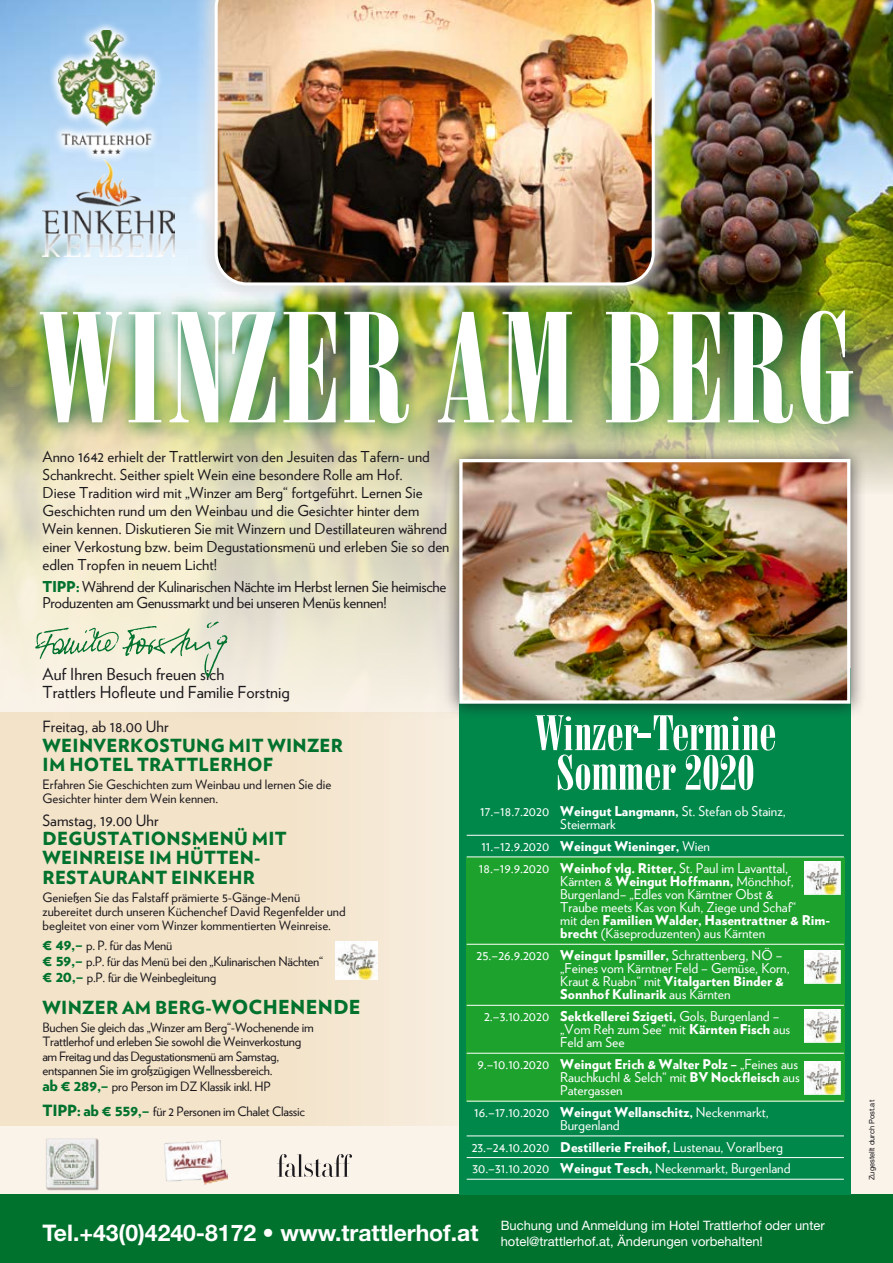
<style>
.page{position:relative;width:893px;height:1263px;background:#fff}
.page>*{position:absolute;margin:0;border:0;box-sizing:border-box;transform-origin:0 0}
.Absatzformat_3{font:152.85px "Bodoni Std Poster Compressed";letter-spacing:.01em;color:#fff}
.t1{font:48.15px "Bodoni Std Poster Compressed";color:#fff;scale:1.09 1}
.t2{font:700 22.95px "Helvetica Neue LT Std";color:#fff}
.t3{font:900 18px/19.4px "Verlag";letter-spacing:.015em;color:#00722d}
.t4{font:16.5px "Verlag";color:#1a171c}
.t5{font:15.45px "Verlag";color:#1a171c}
.t6{font:15px/18px "Verlag";color:#1a171c}
.t7{font:15px/16px "Verlag";letter-spacing:-.02em;color:#1a171c}
.t8{font:13.5px/13.2px "Verlag";color:#fff}
.t9{font:12.9px/14.1px "Verlag";letter-spacing:-.02em;color:#1a171c}
.t10{font:12.9px/14.1px "Verlag";color:#1a171c}
.t11{font:12.9px "Helvetica Neue LT Std";color:#fff}
.t12{font:7.5px "Helvetica Neue LT Std";color:#1a171c}
.s1{font-weight:900;color:#00722d}
.s2{font-weight:900;font-size:15.45px;color:#00722d}
.s3{font-size:19.2px}
.s4{font-weight:900}
</style>
<div class="page">
<div style="left:0;top:493px;width:893px;height:702px;background:#faf3ea"></div>
<svg style="left:0;top:720px;width:459px;height:405px;background:#f3e5cd"></svg>
<img style="left:0;top:0;width:893px;height:493px">
<img style="left:0;top:362px;width:706px;height:358px">
<img style="left:32px;top:617px;width:199px;height:64px">
<div style="left:193px;top:0;width:483px;height:307px;background:#fff;opacity:.75"></div>
<img style="left:215px;top:0;width:440px;height:285px">
<img style="left:33px;top:1125px;width:76px;height:70px">
<img style="left:165px;top:1140px;width:63px;height:44px">
<img style="left:277px;top:1154px;width:75px;height:23px">
<svg style="left:48px;top:21px;width:116px;height:138px;background:#afd2f2"></svg>
<img style="left:58px;top:31px;width:96px;height:123px">
<img style="left:43px;top:159px;width:131px;height:97px">
<img style="left:24px;top:293px;width:845px;height:149px">
<div style="left:0;top:1195px;width:893px;height:68px;background:#00722d"></div>
<div style="left:459px;top:668px;width:391px;height:527px;background:#00884b"></div>
<div style="left:444px;top:443px;width:422px;height:276px;background:#1a171c;opacity:.75"></div>
<img style="left:463px;top:463px;width:383px;height:237px">
<div style="left:459px;top:459px;width:391px;height:245px;border:3px solid #fff"></div>
<div style="left:466px;top:857px;width:378px;height:244px;background:#1ea22e"></div>
<hr style="left:467px;top:835px;width:377px;height:1px;background:#fff">
<hr style="left:467px;top:856px;width:377px;height:1px;background:#fff">
<hr style="left:467px;top:944px;width:377px;height:1px;background:#fff">
<hr style="left:467px;top:1005px;width:377px;height:1px;background:#fff">
<hr style="left:467px;top:1053px;width:377px;height:1px;background:#fff">
<hr style="left:467px;top:1101px;width:377px;height:1px;background:#fff">
<hr style="left:467px;top:1135px;width:377px;height:1px;background:#fff">
<hr style="left:467px;top:1157px;width:377px;height:1px;background:#fff">
<hr style="left:467px;top:1179px;width:377px;height:1px;background:#fff">
<img style="left:804px;top:862px;width:36px;height:33px">
<img style="left:804px;top:950px;width:36px;height:33px">
<img style="left:804px;top:1010px;width:36px;height:33px">
<img style="left:804px;top:1061px;width:36px;height:33px">
<img style="left:336px;top:941px;width:42px;height:39px">
<p class="Absatzformat_3" style="left:37px;top:280px;width:819px">WINZER AM BERG</p>
<p class="t6" style="left:43px;top:446px;width:408px">Anno 1642 erhielt der Trattlerwirt von den Jesuiten das Tafern- und Schankrecht. Seither spielt Wein eine besondere Rolle am Hof.<br>Diese Tradition wird mit „Winzer am Berg“ fortgeführt. Lernen Sie Geschichten rund um den Weinbau und die Gesichter hinter dem Wein kennen. Diskutieren Sie mit Winzern und Destillateuren während einer Verkostung bzw. beim Degustationsmenü und erleben Sie so den edlen Tropfen in neuem Licht!</p>
<p class="t7" style="left:43px;top:578px;width:405px"><span class="s1">TIPP:</span> Während der Kulinarischen Nächte im Herbst lernen Sie heimische<br>Produzenten am Genussmarkt und bei unseren Menüs kennen!</p>
<p class="t4" style="left:43px;top:662px;width:183px">Auf Ihren Besuch freuen sich</p>
<p class="t4" style="left:43px;top:680px;width:249px">Trattlers Hofleute und Familie Forstnig</p>
<p class="t5" style="left:43px;top:715px;width:128px">Freitag, ab 18.00 Uhr</p>
<p class="t3" style="left:43px;top:735px;width:302px">WEINVERKOSTUNG MIT WINZER<br>IM HOTEL TRATTLERHOF</p>
<p class="t10" style="left:43px;top:777px;width:290px">Erfahren Sie Geschichten zum Weinbau und lernen Sie die<br>Gesichter hinter dem Wein kennen.</p>
<p class="t5" style="left:43px;top:808px;width:118px">Samstag, 19.00 Uhr</p>
<p class="t3" style="left:43px;top:828px;width:246px">DEGUSTATIONSMENÜ MIT<br>WEINREISE IM HÜTTEN-<br>RESTAURANT EINKEHR</p>
<p class="t10" style="left:43px;top:889px;width:305px">Genießen Sie das Falstaff prämierte 5-Gänge-Menü zubereitet durch unseren Küchenchef David Regenfelder und</p>
<p class="t10" style="left:43px;top:918px;width:290px">begleitet von einer vom Winzer kommentierten Weinreise.</p>
<p class="t9" style="left:43px;top:937px;width:131px"><span class="s2">€ 49,–</span> p. P. für das Menü</p>
<p class="t9" style="left:43px;top:954px;width:282px"><span class="s2">€ 59,–</span> p.P. für das Menü bei den „Kulinarischen Nächten“</p>
<p class="t9" style="left:43px;top:970px;width:175px"><span class="s2">€ 20,–</span> p.P. für die Weinbegleitung</p>
<p class="t3" style="left:43px;top:997px;width:320px">WINZER AM BERG-<span class="s3">WOCHENENDE</span></p>
<p class="t9" style="left:43px;top:1020px;width:273px">Buchen Sie gleich das „Winzer am Berg“-Wochenende im Trattlerhof und erleben Sie sowohl die Weinverkostung am Freitag und das Degustationsmenü am Samstag, entspannen Sie im großzügigen Wellnessbereich.</p>
<p class="t9" style="left:43px;top:1078px;width:230px"><span class="s2">ab € 289,–</span> pro Person im DZ Klassik inkl. HP</p>
<p class="t9" style="left:43px;top:1104px;width:264px"><span class="s2">TIPP: ab € 559,–</span> für 2 Personen im Chalet Classic</p>
<p class="t1" style="left:535px;top:705px;width:223px">Winzer-Termine</p>
<p class="t1" style="left:557px;top:745px;width:183px">Sommer 2020</p>
<p class="t8" style="left:560px;top:804px;width:227px;text-indent:-80px">17.–18.7.2020 <span class="s4">Weingut Langmann,</span> St. Stefan ob Stainz,<br>Steiermark</p>
<p class="t8" style="left:481px;top:839px;width:230px">11.–12.9.2020 <span class="s4">Weingut Wieninger,</span> Wien</p>
<p class="t8" style="left:560px;top:860px;width:271px;text-indent:-81px">18.–19.9.2020 <span class="s4">Weinhof vlg. Ritter,</span> St. Paul im Lavanttal, Kärnten &amp; <span class="s4">Weingut Hoffmann,</span> Mönchhof, Burgenland– „Edles von Kärntner Obst &amp;<br>Traube meets Kas von Kuh, Ziege und Schaf“<br>mit den <span class="s4">Familien Walder, Hasentrattner &amp; Rim&shy;brecht</span> (Käseproduzenten) aus Kärnten</p>
<p class="t8" style="left:560px;top:948px;width:231px;text-indent:-84px">25.–26.9.2020 <span class="s4">Weingut Ipsmiller,</span> Schrattenberg, NÖ – „Feines vom Kärntner Feld – Gemüse, Korn, Kraut &amp; Ruabn“ mit <span class="s4">Vitalgarten Binder &amp; Sonnhof Kulinarik</span> aus Kärnten</p>
<p class="t8" style="left:560px;top:1009px;width:231px;text-indent:-76px">2.–3.10.2020 <span class="s4">Sektkellerei Szigeti,</span> Gols, Burgenland – „Vom Reh zum See“ mit <span class="s4">Kärnten Fisch</span> aus<br>Feld am See</p>
<p class="t8" style="left:560px;top:1057px;width:241px;text-indent:-83px">9.–10.10.2020 <span class="s4">Weingut Erich &amp; Walter Polz –</span> „Feines aus<br>Rauchkuchl &amp; Selch“ mit <span class="s4">BV Nockfleisch</span> aus<br>Patergassen</p>
<p class="t8" style="left:560px;top:1105px;width:210px;text-indent:-86px">16.–17.10.2020 <span class="s4">Weingut Wellanschitz,</span> Neckenmarkt,<br>Burgenland</p>
<p class="t8" style="left:472px;top:1139px;width:313px">23.–24.10.2020 <span class="s4">Destillerie Freihof,</span> Lustenau, Vorarlberg</p>
<p class="t8" style="left:472px;top:1161px;width:320px">30.–31.10.2020 <span class="s4">Weingut Tesch,</span> Neckenmarkt, Burgenland</p>
<p class="t11" style="left:501px;top:1218px;width:326px">Buchung und Anmeldung im Hotel Trattlerhof oder unter</p>
<p class="t2" style="left:43px;top:1219px;width:437px">Tel.+43(0)4240-8172 • www.trattlerhof.at</p>
<p class="t11" style="left:501px;top:1233px;width:264px">hotel@trattlerhof.at, Änderungen vorbehalten!</p>
<p class="t12" style="left:867px;top:1180px;width:82px;rotate:-90deg">Zugestellt durch Post.at</p>
</div>
